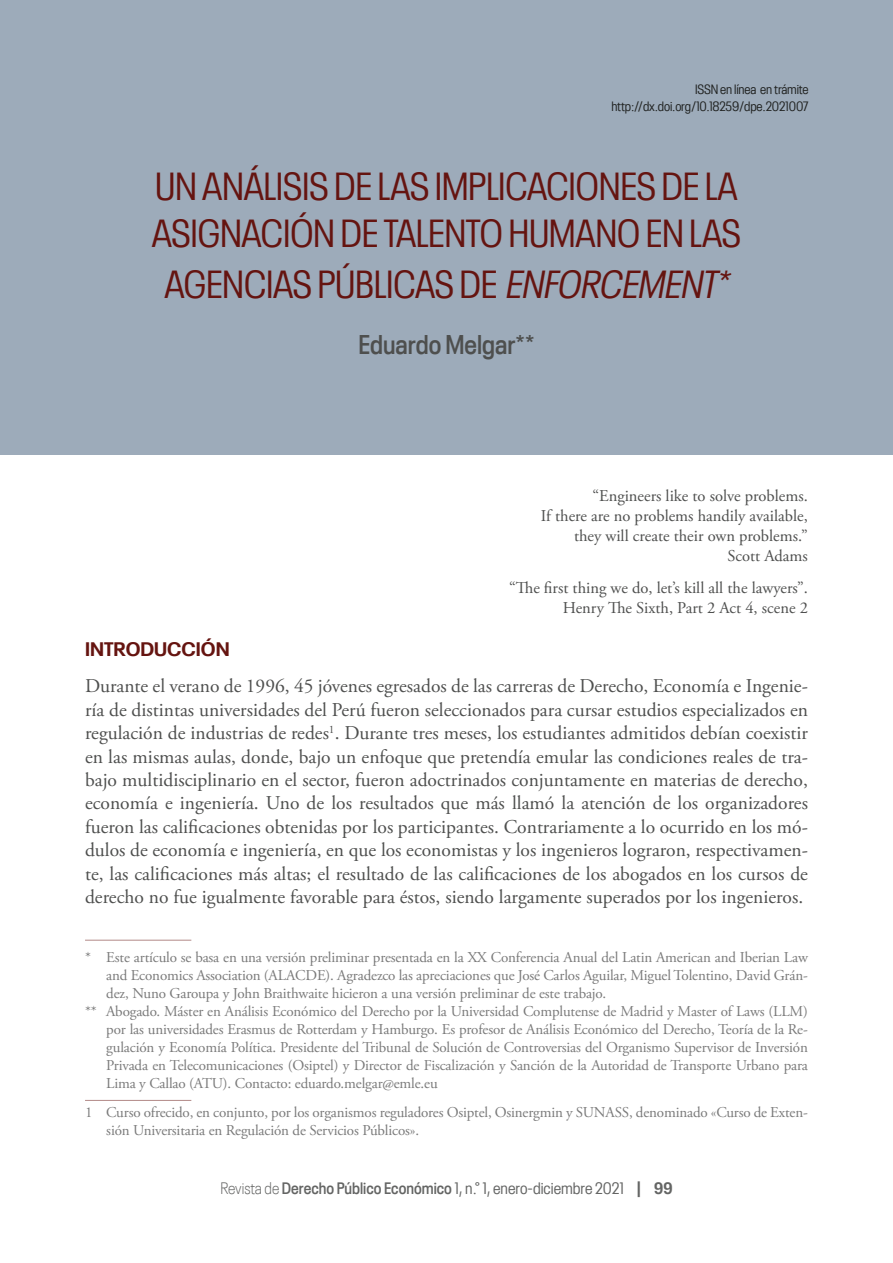
<style>
.page{position:relative;width:893px;height:1263px;background:#fff}
.page>*{position:absolute;margin:0;border:0;box-sizing:border-box;transform-origin:0 0}
.titulo{font:condensed 39px/46.8px "Neue Plak";letter-spacing:-.01em;color:#651410}
.autor{font:600 condensed 27px "Neue Plak";color:#4e4f4e}
.contenido{font:19.5px/23.4px "Adobe Garamond Pro";color:#4e4f4e;text-align:justify}
.sub_titulo{font:700 19.5px "Neue Plak";color:#651410}
.Resumen_texto{font:16.5px "Adobe Garamond Pro";color:#4e4f4e}
.t1{font:condensed 16.5px "Neue Plak";color:#646564}
.notas{font:15px/18px "Adobe Garamond Pro";letter-spacing:-.01em;color:#7a7a7a;text-align:justify}
.issn{font:condensed 13.5px "Neue Plak";letter-spacing:-.01em;color:#212322}
.s1{font-style:italic}
.s2{font-weight:300}
.s3{font-weight:600}
.s4{font-weight:700}
</style>
<div class="page">
<div style="left:0;top:0;width:893px;height:455px;background:#9dabba"></div>
<hr style="left:85px;top:1100px;width:106px;height:1px;background:#b28987">
<hr style="left:85px;top:940px;width:106px;height:1px;background:#b28987">
<p class="issn" style="left:695px;top:79px;width:115px">ISSN en línea en trámite</p>
<p class="issn" style="left:612px;top:97px;width:199px">http://dx.doi.org/10.18259/dpe.2021007</p>
<p class="titulo" style="left:152px;top:160px;width:591px">UN ANÁLISIS DE LAS IMPLICACIONES DE LA<br>ASIGNACIÓN DE TALENTO HUMANO EN LAS</p>
<p class="titulo" style="left:164px;top:257px;width:575px">AGENCIAS PÚBLICAS DE <span class="s1">ENFORCEMENT*</span></p>
<p class="autor" style="left:358px;top:324px;width:178px">Eduardo Melgar**</p>
<p class="Resumen_texto" style="left:592px;top:486px;width:217px">“Engineers like to solve problems.</p>
<p class="Resumen_texto" style="left:541px;top:506px;width:269px">If there are no problems handily available,</p>
<p class="Resumen_texto" style="left:574px;top:526px;width:235px">they will create their own problems.”</p>
<p class="Resumen_texto" style="left:727px;top:545px;width:82px">Scott Adams</p>
<p class="Resumen_texto" style="left:509px;top:578px;width:300px">“The first thing we do, let’s kill all the lawyers”.</p>
<p class="Resumen_texto" style="left:563px;top:598px;width:247px">Henry The Sixth, Part 2 Act 4, scene 2</p>
<p class="sub_titulo" style="left:85px;top:634px;width:146px">INTRODUCCIÓN</p>
<p class="contenido" style="left:85px;top:675px;width:724px">Durante el verano de 1996, 45 jóvenes egresados de las carreras de Derecho, Economía e Ingenie&shy;ría de distintas universidades del Perú fueron seleccionados para cursar estudios especializados en regulación de industrias de redes<sup>1</sup>. Durante tres meses, los estudiantes admitidos debían coexistir en las mismas aulas, donde, bajo un enfoque que pretendía emular las condiciones reales de tra&shy;bajo multidisciplinario en el sector, fueron adoctrinados conjuntamente en materias de derecho, economía e ingeniería. Uno de los resultados que más llamó la atención de los organizadores fueron las calificaciones obtenidas por los participantes. Contrariamente a lo ocurrido en los mó&shy;dulos de economía e ingeniería, en que los economistas y los ingenieros lograron, respectivamen&shy;te, las calificaciones más altas; el resultado de las calificaciones de los abogados en los cursos de derecho no fue igualmente favorable para éstos, siendo largamente superados por los ingenieros.</p>
<p class="notas" style="left:106px;top:948px;width:703px;text-indent:-21px">* Este artículo se basa en una versión preliminar presentada en la XX Conferencia Anual del Latin American and Iberian Law and Economics Association (ALACDE). Agradezco las apreciaciones que José Carlos Aguilar, Miguel Tolentino, David Grán&shy;dez, Nuno Garoupa y John Braithwaite hicieron a una versión preliminar de este trabajo.</p>
<p class="notas" style="left:106px;top:1002px;width:703px;text-indent:-21px">** Abogado. Máster en Análisis Económico del Derecho por la Universidad Complutense de Madrid y Master of Laws (LLM) por las universidades Erasmus de Rotterdam y Hamburgo. Es profesor de Análisis Económico del Derecho, Teoría de la Re&shy;gulación y Economía Política. Presidente del Tribunal de Solución de Controversias del Organismo Supervisor de Inversión Privada en Telecomunicaciones (Osiptel) y Director de Fiscalización y Sanción de la Autoridad de Transporte Urbano para Lima y Callao (ATU). Contacto: eduardo.melgar@emle.eu</p>
<p class="notas" style="left:106px;top:1104px;width:703px;text-indent:-21px">1 Curso ofrecido, en conjunto, por los organismos reguladores Osiptel, Osinergmin y SUNASS, denominado «Curso de Exten&shy;sión Universitaria en Regulación de Servicios Públicos».</p>
<p class="t1" style="left:220px;top:1176px;width:454px"><span class="s2">Revista de</span> <span class="s3">Derecho Público Económico</span> 1, n.° 1, enero-diciembre 2021 <span class="s4">| 99</span></p>
</div>
